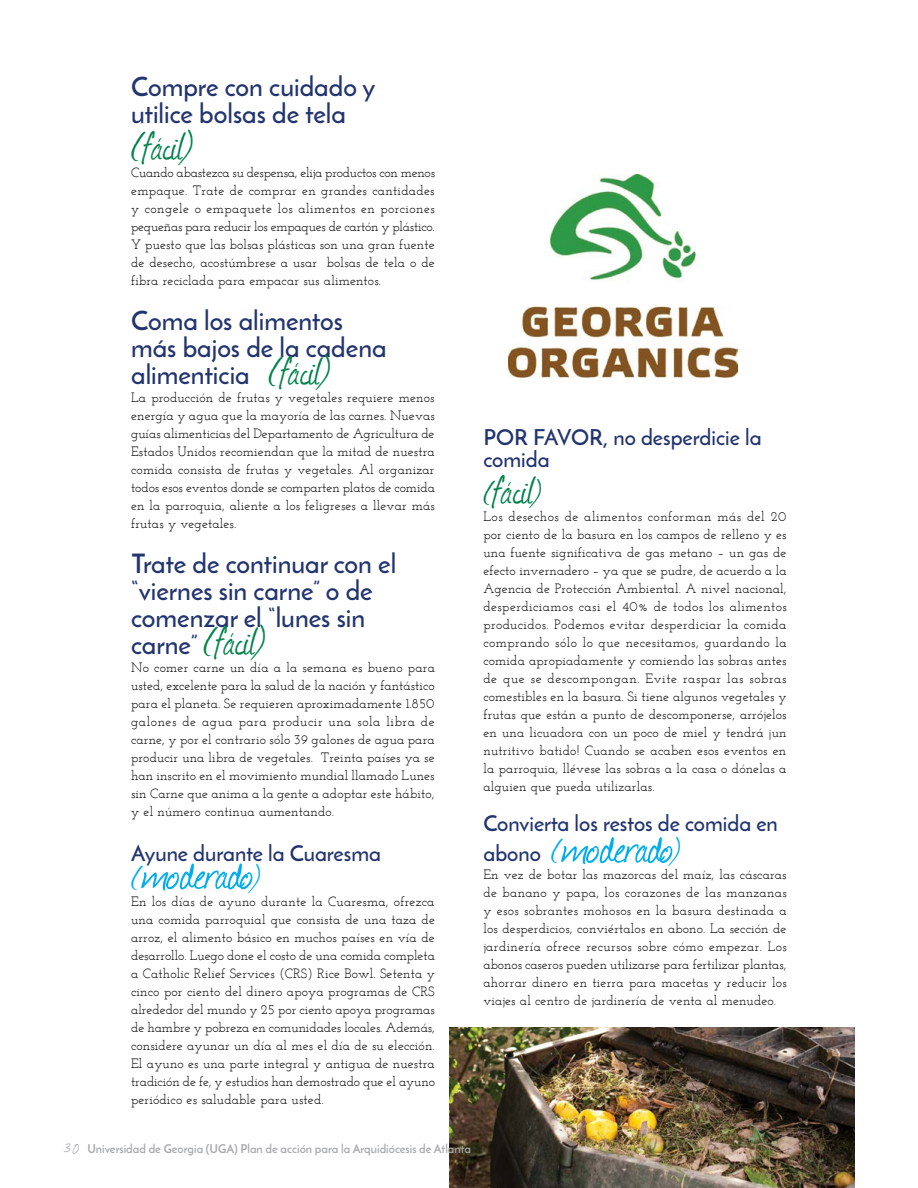
<style>
.page{position:relative;width:918px;height:1188px;background:#fff}
.page>*{position:absolute;margin:0;border:0;box-sizing:border-box;transform-origin:0 0}
.t1{font:51px "Journal";letter-spacing:-.015em;color:#00aeef}
.t2{font:45px "Journal";color:#00824b}
.t3{font:600 27px/27px "Josefin Sans";color:#23356f}
.t4{font:600 22.2px/22.2px "Josefin Sans";color:#23356f}
.t5{font:13.5px/18px "Josefin Slab";letter-spacing:.01em;color:#000;text-align:justify}
.t6{font:700 12px "Josefin Sans";color:#a7a9ac}
.s1{font-family:"Journal";font-weight:400;font-size:45px;color:#00824b}
.s2{font-family:"Josefin Sans";font-weight:600;font-size:27px;color:#23356f}
.s3{font-size:36.9px}
.s4{font-family:"Josefin Sans";font-weight:600;font-size:22.2px;color:#23356f}
.s5{font-family:"Journal";font-weight:400;font-size:16.5px}
</style>
<div class="page">
<img style="left:449px;top:1027px;width:405px;height:161px">
<img style="left:509px;top:174px;width:228px;height:205px">
<h3 class="t3" style="left:131px;top:72px;width:246px">Compre con cuidado y utilice bolsas de tela</h3>
<h2 class="t2" style="left:131px;top:116px;width:65px">(fácil)</h2>
<p class="t5" style="left:131px;top:163px;width:305px">Cuando abastezca su despensa, elija productos con menos empaque. Trate de comprar en grandes cantidades y congele o empaquete los alimentos en porciones pequeñas para reducir los empaques de cartón y plástico.<br>Y puesto que las bolsas plásticas son una gran fuente de desecho, acostúmbrese a usar bolsas de tela o de fibra reciclada para empacar sus alimentos.</p>
<h3 class="t3" style="left:131px;top:306px;width:257px">Coma los alimentos más bajos de la cadena alimenticia <span class="s1">(fácil)</span></h3>
<p class="t5" style="left:131px;top:388px;width:305px">La producción de frutas y vegetales requiere menos energía y agua que la mayoría de las carnes. Nuevas guías alimenticias del Departamento de Agricultura de Estados Unidos recomiendan que la mitad de nuestra comida consista de frutas y vegetales. Al organizar todos esos eventos donde se comparten platos de comida en la parroquia, aliente a los feligreses a llevar más frutas y vegetales.</p>
<h3 class="t3" style="left:131px;top:549px;width:267px">Trate de continuar con el “viernes sin carne” o de comenzar el “lunes sin</h3>
<h2 class="t2" style="left:131px;top:611px;width:137px"><span class="s2">carne”</span> (fácil)</h2>
<p class="t5" style="left:131px;top:658px;width:305px">No comer carne un día a la semana es bueno para usted, excelente para la salud de la nación y fantástico para el planeta. Se requieren aproximadamente 1.850 galones de agua para producir una sola libra de carne, y por el contrario sólo 39 galones de agua para producir una libra de vegetales. Treinta países ya se han inscrito en el movimiento mundial llamado Lunes sin Carne que anima a la gente a adoptar este hábito, y el número continua aumentando.</p>
<h3 class="t4" style="left:131px;top:842px;width:251px">Ayune durante la Cuaresma</h3>
<h1 class="t1" style="left:131px;top:839px;width:132px"><span class="s3">(</span>moderado<span class="s3">)</span></h1>
<p class="t5" style="left:131px;top:892px;width:305px">En los días de ayuno durante la Cuaresma, ofrezca una comida parroquial que consista de una taza de arroz, el alimento básico en muchos países en vía de desarrollo. Luego done el costo de una comida completa a Catholic Relief Services (CRS) Rice Bowl. Setenta y cinco por ciento del dinero apoya programas de CRS alrededor del mundo y 25 por ciento apoya programas de hambre y pobreza en comunidades locales. Además, considere ayunar un día al mes el día de su elección.<br>El ayuno es una parte integral y antigua de nuestra tradición de fe, y estudios han demostrado que el ayuno periódico es saludable para usted.</p>
<h3 class="t4" style="left:483px;top:425px;width:280px">POR FAVOR, no desperdicie la comida</h3>
<h2 class="t2" style="left:483px;top:460px;width:61px"><span class="s3">(</span>fácil<span class="s3">)</span></h2>
<p class="t5" style="left:483px;top:507px;width:305px">Los desechos de alimentos conforman más del 20 por ciento de la basura en los campos de relleno y es una fuente significativa de gas metano – un gas de efecto invernadero – ya que se pudre, de acuerdo a la Agencia de Protección Ambiental. A nivel nacional, desperdiciamos casi el 40% de todos los alimentos producidos. Podemos evitar desperdiciar la comida comprando sólo lo que necesitamos, guardando la comida apropiadamente y comiendo las sobras antes de que se descompongan. Evite raspar las sobras comestibles en la basura. Si tiene algunos vegetales y frutas que están a punto de descomponerse, arrójelos en una licuadora con un poco de miel y tendrá ¡un nutritivo batido! Cuando se acaben esos eventos en la parroquia, llévese las sobras a la casa o dónelas a alguien que pueda utilizarlas.</p>
<h3 class="t4" style="left:483px;top:812px;width:296px">Convierta los restos de comida en</h3>
<h1 class="t1" style="left:483px;top:813px;width:200px"><span class="s4">abono</span> <span class="s3">(</span>moderado<span class="s3">)</span></h1>
<p class="t5" style="left:483px;top:866px;width:305px">En vez de botar las mazorcas del maíz, las cáscaras de banano y papa, los corazones de las manzanas y esos sobrantes mohosos en la basura destinada a los desperdicios, conviértalos en abono. La sección de jardinería ofrece recursos sobre cómo empezar. Los abonos caseros pueden utilizarse para fertilizar plantas, ahorrar dinero en tierra para macetas y reducir los viajes al centro de jardinería de venta al menudeo.</p>
<p class="t6" style="left:64px;top:1141px;width:409px"><span class="s5">30</span> Universidad de Georgia (UGA) Plan de acción para la Arquidiócesis de Atlanta</p>
</div>
